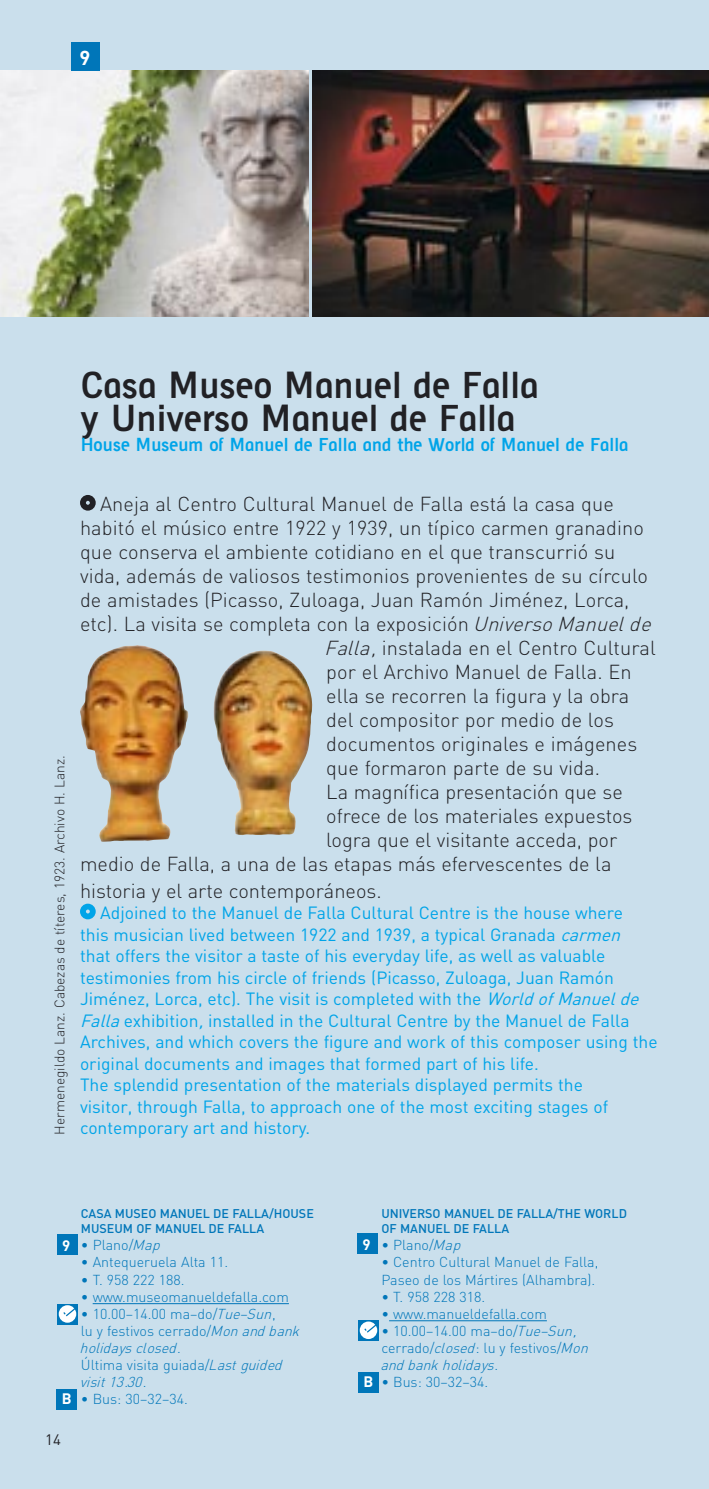
<style>
.page{position:relative;width:709px;height:1489px;background:#fff}
.page>*{position:absolute;margin:0;border:0;box-sizing:border-box;transform-origin:0 0}
.t1{font:35px/33px "VSV Alergia Bold";color:#212125}
.t2{font:300 20px "DIN";letter-spacing:.005em;color:#212125}
.t3{font:700 20px "DIN";color:#fff}
.t4{font:17.5px/21.5px "DIN";color:#00a4e8}
.t5{font:17.5px "VSV Alergia Bold";color:#00a4e8}
.t6{font:700 15px "DIN";color:#fff}
.t7{font:15px "DIN";color:#212125}
.t8{font:300 14.25px/17px "DIN";color:#0076b9}
.t9{font:300 13.75px "DIN";color:#212125}
.t10{font:500 12.5px/15px "DIN";color:#0076b9}
.s1{font-style:italic}
</style>
<div class="page">
<div style="left:0;top:0;width:709px;height:1488px;background:#cadfec"></div>
<svg style="left:80px;top:495px;width:16px;height:15px"></svg>
<svg style="left:80px;top:903px;width:16px;height:16px"></svg>
<div style="left:57px;top:1234px;width:21px;height:21px;background:#0076b9"></div>
<div style="left:357px;top:1232px;width:21px;height:21px;background:#0076b9"></div>
<img style="left:0;top:71px;width:308px;height:245px">
<img style="left:313px;top:71px;width:396px;height:245px">
<img style="left:80px;top:645px;width:233px;height:196px">
<hr style="left:93px;top:1303px;width:196px;height:1px;background:#0076b9">
<hr style="left:389px;top:1320px;width:158px;height:1px;background:#0076b9">
<svg style="left:57px;top:1304px;width:20px;height:20px"></svg>
<div style="left:59px;top:1305px;width:17px;height:17px;background:#fff;border-radius:50%"></div>
<svg style="left:62px;top:1305px;width:16px;height:12px"></svg>
<svg style="left:358px;top:1320px;width:20px;height:20px"></svg>
<div style="left:360px;top:1321px;width:17px;height:17px;background:#fff;border-radius:50%"></div>
<svg style="left:363px;top:1322px;width:15px;height:11px"></svg>
<div style="left:71px;top:43px;width:28px;height:28px;background:#0076b9"></div>
<div style="left:358px;top:1371px;width:20px;height:21px;background:#0076b9"></div>
<div style="left:56px;top:1388px;width:21px;height:21px;background:#0076b9"></div>
<p class="t3" style="left:80px;top:45px;width:12px">9</p>
<h1 class="t1" style="left:81px;top:367px;width:459px">Casa Museo Manuel de Falla y Universo Manuel de Falla</h1>
<p class="t5" style="left:81px;top:432px;width:549px">House Museum of Manuel de Falla and the World of Manuel de Falla</p>
<p class="t9" style="left:51px;top:1134px;width:380px;rotate:-90deg">Hermenegildo Lanz. Cabezas de títeres, 1923. Archivo H. Lanz.</p>
<p class="t2" style="left:100px;top:491px;width:515px">Aneja al Centro Cultural Manuel de Falla está la casa que</p>
<p class="t2" style="left:80px;top:515px;width:565px">habitó el músico entre 1922 y 1939, un típico carmen granadino</p>
<p class="t2" style="left:80px;top:539px;width:537px">que conserva el ambiente cotidiano en el que transcurrió su</p>
<p class="t2" style="left:80px;top:563px;width:569px">vida, además de valiosos testimonios provenientes de su círculo</p>
<p class="t2" style="left:80px;top:587px;width:551px">de amistades (Picasso, Zuloaga, Juan Ramón Jiménez, Lorca,</p>
<p class="t2" style="left:80px;top:611px;width:573px">etc). La visita se completa con la exposición <span class="s1">Universo Manuel de</span></p>
<p class="t2" style="left:326px;top:635px;width:331px"><span class="s1">Falla,</span> instalada en el Centro Cultural</p>
<p class="t2" style="left:326px;top:659px;width:307px">por el Archivo Manuel de Falla. En</p>
<p class="t2" style="left:326px;top:683px;width:305px">ella se recorren la figura y la obra</p>
<p class="t2" style="left:326px;top:707px;width:289px">del compositor por medio de los</p>
<p class="t2" style="left:326px;top:731px;width:312px">documentos originales e imágenes</p>
<p class="t2" style="left:326px;top:755px;width:275px">que formaron parte de su vida.</p>
<p class="t2" style="left:326px;top:779px;width:298px">La magnífica presentación que se</p>
<p class="t2" style="left:326px;top:803px;width:307px">ofrece de los materiales expuestos</p>
<p class="t2" style="left:326px;top:827px;width:292px">logra que el visitante acceda, por</p>
<p class="t2" style="left:80px;top:851px;width:533px">medio de Falla, a una de las etapas más efervescentes de la</p>
<p class="t2" style="left:80px;top:878px;width:303px">historia y el arte contemporáneos.</p>
<p class="t4" style="left:80px;top:901px;width:579px;text-indent:20px">Adjoined to the Manuel de Falla Cultural Centre is the house where<br>this musician lived between 1922 and 1939, a typical Granada <span class="s1">carmen<br></span>that offers the visitor a taste of his everyday life, as well as valuable testimonies from his circle of friends (Picasso, Zuloaga, Juan Ramón Jiménez, Lorca, etc). The visit is completed with the <span class="s1">World of Manuel de Falla</span> exhibition<span class="s1">,</span> installed in the Cultural Centre by the Manuel de Falla Archives, and which covers the figure and work of this composer using the original documents and images that formed part of his life.<br>The splendid presentation of the materials displayed permits the<br>visitor, through Falla, to approach one of the most exciting stages of contemporary art and history.</p>
<p class="t10" style="left:81px;top:1205px;width:234px">CASA MUSEO MANUEL DE FALLA/HOUSE<br>MUSEUM OF MANUEL DE FALLA</p>
<p class="t8" style="left:81px;top:1236px;width:81px">• Plano/<span class="s1">Map</span></p>
<p class="t8" style="left:81px;top:1253px;width:149px">• Antequeruela Alta 11.</p>
<p class="t8" style="left:81px;top:1270px;width:105px">• T. 958 222 188.</p>
<p class="t8" style="left:81px;top:1287px;width:209px">• www.museomanueldefalla.com</p>
<p class="t8" style="left:81px;top:1304px;width:221px">• 10.00–14.00 ma–do/<span class="s1">Tue–Sun</span>,<br>lu y festivos cerrado/<span class="s1">Mon and bank holidays closed.<br></span>Última visita guiada/<span class="s1">Last guided visit 13.30</span>.</p>
<p class="t8" style="left:81px;top:1390px;width:108px">• Bus: 30–32–34.</p>
<p class="t6" style="left:62px;top:1235px;width:10px">9</p>
<p class="t6" style="left:362px;top:1234px;width:10px">9</p>
<p class="t6" style="left:363px;top:1371px;width:11px">B</p>
<p class="t6" style="left:62px;top:1388px;width:11px">B</p>
<p class="t10" style="left:381px;top:1205px;width:247px">UNIVERSO MANUEL DE FALLA/THE WORLD<br>OF MANUEL DE FALLA</p>
<p class="t8" style="left:381px;top:1236px;width:81px">• Plano/<span class="s1">Map</span></p>
<p class="t8" style="left:381px;top:1253px;width:219px">• Centro Cultural Manuel de Falla,<br>Paseo de los Mártires (Alhambra).</p>
<p class="t8" style="left:381px;top:1287px;width:105px">• T. 958 228 318.</p>
<p class="t8" style="left:381px;top:1304px;width:167px">• www.manueldefalla.com</p>
<p class="t8" style="left:381px;top:1321px;width:209px">• 10.00–14.00 ma–do/<span class="s1">Tue–Sun, </span>cerrado/<span class="s1">closed</span>: lu y festivos/<span class="s1">Mon and bank holidays.</span></p>
<p class="t8" style="left:381px;top:1373px;width:108px">• Bus: 30–32–34.</p>
<p class="t7" style="left:45px;top:1430px;width:17px">14</p>
</div>
